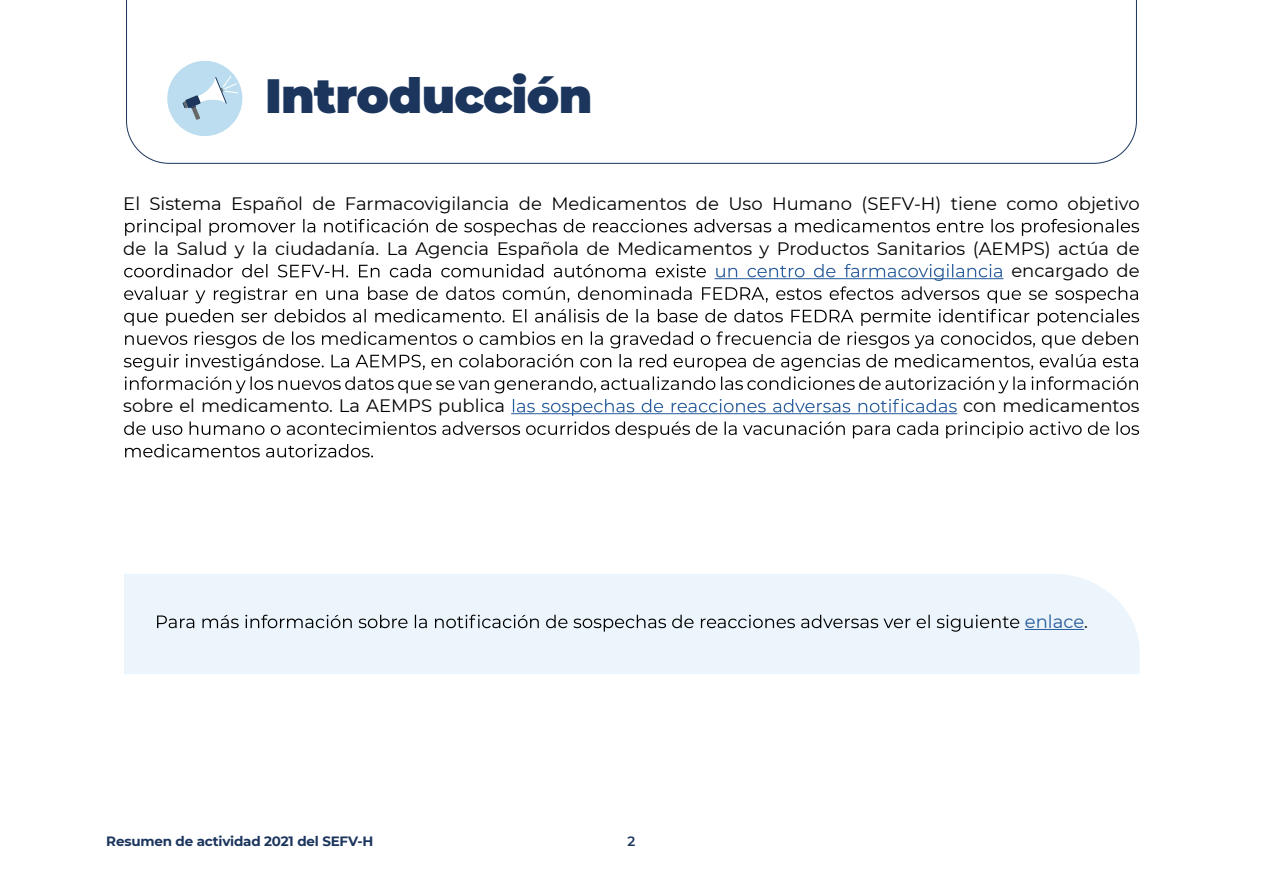
<style>
.page{position:relative;width:1263px;height:893px;background:#fff}
.page>*{position:absolute;margin:0;border:0;box-sizing:border-box;transform-origin:0 0}
.t1{font:900 48px "Montserrat";letter-spacing:-.015em;color:#1b355d}
.t2{font:18px/22.5px "Montserrat";color:#000;text-align:right}
.t3{font:18px "Montserrat";color:#275b9b}
.t4{font:700 13.5px "Montserrat";letter-spacing:-.015em;color:#1b355d}
.t5{font:600 13.5px "Montserrat";color:#1b355d}
.s1{color:#000}
</style>
<div class="page">
<svg style="left:125px;top:219px;width:1014px;height:17px"></svg>
<svg style="left:124px;top:264px;width:1014px;height:39px"></svg>
<svg style="left:124px;top:309px;width:1015px;height:39px"></svg>
<svg style="left:124px;top:354px;width:1014px;height:39px"></svg>
<svg style="left:124px;top:399px;width:1015px;height:39px"></svg>
<svg style="left:125px;top:444px;width:248px;height:13px"></svg>
<svg style="left:126px;top:0;width:1011px;height:164px"></svg>
<div style="left:124px;top:574px;width:1016px;height:100px;background:#ecf5fb"></div>
<hr style="left:1025px;top:629px;width:59px;height:1px;background:#275b9b">
<svg style="left:157px;top:615px;width:862px;height:17px;background:#c5cdd2"></svg>
<div style="left:167px;top:61px;width:75px;height:75px;background:#bcddef;border-radius:50%"></div>
<svg style="left:182px;top:76px;width:56px;height:44px"></svg>
<h1 class="t1" style="left:265px;top:60px;width:329px">Introducción</h1>
<p class="t2" style="left:123px;top:192px;width:1018px">El Sistema Español de Farmacovigilancia de Medicamentos de Uso Humano (SEFV-H) tiene como objetivo</p>
<p class="t2" style="left:123px;top:237px;width:1018px">de la Salud y la ciudadanía. La Agencia Española de Medicamentos y Productos Sanitarios (AEMPS) actúa de encargado de</p>
<p class="t2" style="left:123px;top:394px;width:383px">sobre el medicamento. La AEMPS publica</p>
<p class="t2" style="left:963px;top:394px;width:178px">con medicamentos</p>
<p class="t4" style="left:106px;top:831px;width:269px">Resumen de actividad 2021 del SEFV-H</p>
<p class="t5" style="left:627px;top:831px;width:9px">2</p>
<p class="t3" style="left:1025px;top:609px;width:65px">enlace<span class="s1">.</span></p>
</div>
